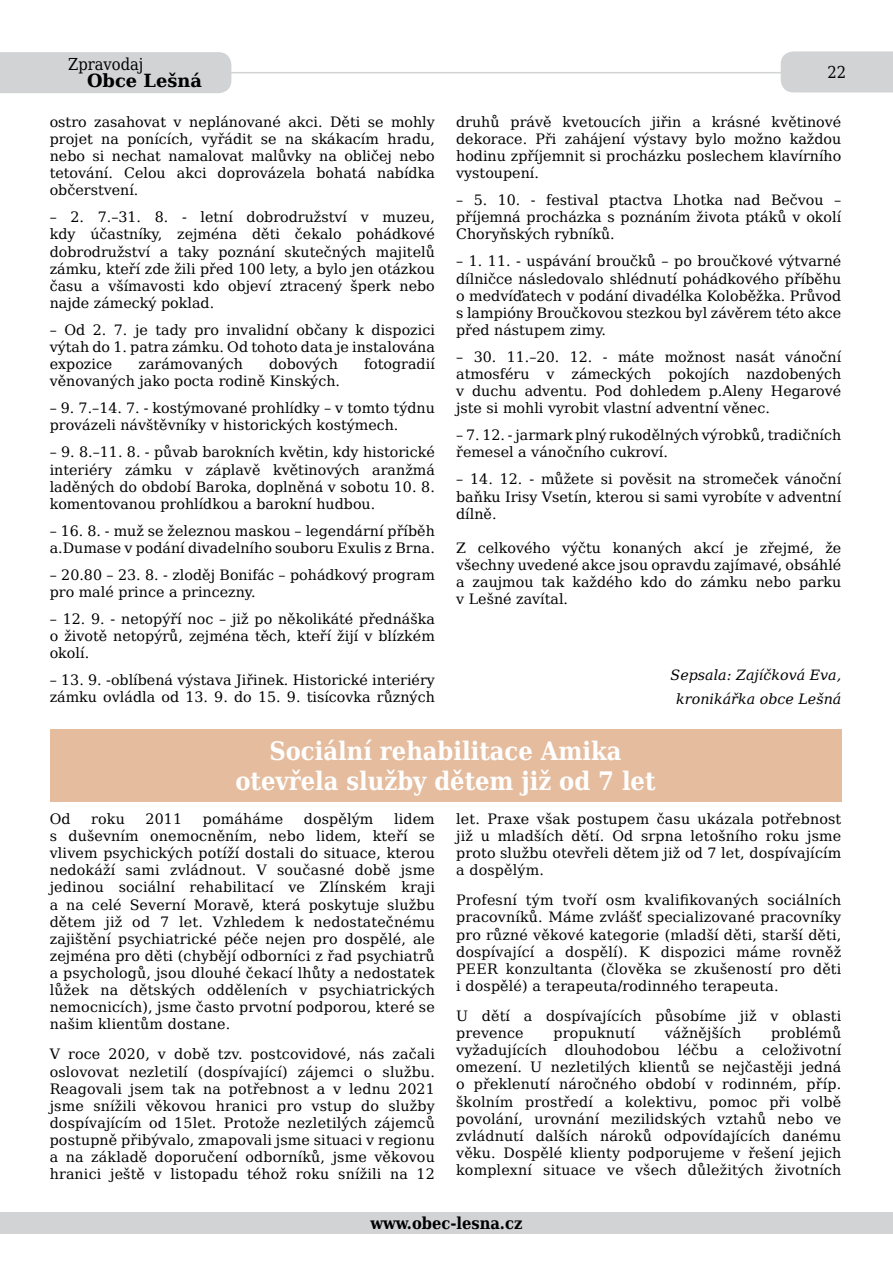
<style>
.page{position:relative;width:893px;height:1263px;background:#fff}
.page>*{position:absolute;margin:0;border:0;box-sizing:border-box;transform-origin:0 0}
.t1{font:700 25.5px/30.6px "DejaVu Serif Condensed";color:#fff;text-align:center}
.t2{font:700 18px "DejaVu Serif";color:#000}
.t3{font:700 16.5px "DejaVu Serif Condensed";color:#000}
.t4{font:16.5px "DejaVu Serif Condensed";color:#000}
.t5{font:14.25px/17.1px "DejaVu Serif";color:#000;text-align:justify}
.t6{font:italic 14.25px/24px "DejaVu Serif";color:#000;text-align:center}
</style>
<div class="page">
<div style="left:0;top:1212px;width:892px;height:21px;background:#d1d3d4"></div>
<div style="left:780px;top:51px;width:112px;height:41px;background:#d1d3d4"></div>
<div style="left:0;top:52px;width:231px;height:41px;background:#d1d3d4"></div>
<hr style="left:230px;top:72px;width:553px;height:1px;background:#d1d3d4">
<div style="left:50px;top:729px;width:791px;height:72px;background:#e5bc9e"></div>
<p class="t4" style="left:68px;top:52px;width:77px">Zpravodaj</p>
<p class="t2" style="left:87px;top:66px;width:116px">Obce Lešná</p>
<p class="t5" style="left:50px;top:113px;width:386px">ostro zasahovat v neplánované akci. Děti se mohly projet na ponících, vyřádit se na skákacím hradu, nebo si nechat namalovat malůvky na obličej nebo tetování. Celou akci doprovázela bohatá nabídka občerstvení.</p>
<p class="t5" style="left:50px;top:208px;width:386px">– 2. 7.–31. 8. - letní dobrodružství v muzeu, kdy účastníky, zejména děti čekalo pohádkové dobrodružství a taky poznání skutečných majitelů zámku, kteří zde žili před 100 lety, a bylo jen otázkou času a všímavosti kdo objeví ztracený šperk nebo najde zámecký poklad.</p>
<p class="t5" style="left:50px;top:321px;width:386px">– Od 2. 7. je tady pro invalidní občany k dispozici výtah do 1. patra zámku. Od tohoto data je instalována expozice</p>
<p class="t5" style="left:138px;top:355px;width:106px">zarámovaných</p>
<p class="t5" style="left:269px;top:355px;width:70px">dobových</p>
<p class="t5" style="left:364px;top:355px;width:72px">fotogradií</p>
<p class="t5" style="left:50px;top:372px;width:292px">věnovaných jako pocta rodině Kinských.</p>
<p class="t5" style="left:50px;top:399px;width:386px">– 9. 7.–14. 7. - kostýmované prohlídky – v tomto týdnu provázeli návštěvníky v historických kostýmech.</p>
<p class="t5" style="left:50px;top:443px;width:386px">– 9. 8.–11. 8. - půvab barokních květin, kdy historické interiéry zámku v záplavě květinových aranžmá laděných do období Baroka, doplněná v sobotu 10. 8. komentovanou prohlídkou a barokní hudbou.</p>
<p class="t5" style="left:50px;top:521px;width:386px">– 16. 8. - muž se železnou maskou – legendární příběh a.Dumase v podání divadelního souboru Exulis z Brna.</p>
<p class="t5" style="left:50px;top:566px;width:386px">– 20.80 – 23. 8. - zloděj Bonifác – pohádkový program pro malé prince a princezny.</p>
<p class="t5" style="left:50px;top:610px;width:386px">– 12. 9. - netopýří noc – již po několikáté přednáška o životě netopýrů, zejména těch, kteří žijí v blízkém okolí.</p>
<p class="t5" style="left:50px;top:671px;width:386px">– 13. 9. -oblíbená výstava Jiřinek. Historické interiéry zámku ovládla od 13. 9. do 15. 9. tisícovka různých</p>
<p class="t4" style="left:827px;top:60px;width:20px">22</p>
<p class="t5" style="left:456px;top:113px;width:386px">druhů právě kvetoucích jiřin a krásné květinové dekorace. Při zahájení výstavy bylo možno každou hodinu zpříjemnit si procházku poslechem klavírního vystoupení.</p>
<p class="t5" style="left:456px;top:191px;width:386px">– 5. 10. - festival ptactva Lhotka nad Bečvou – příjemná procházka s poznáním života ptáků v okolí Choryňských rybníků.</p>
<p class="t5" style="left:456px;top:252px;width:386px">– 1. 11. - uspávání broučků – po broučkové výtvarné dílničce následovalo shlédnutí pohádkového příběhu o medvíďatech v podání divadélka Koloběžka. Průvod s lampióny Broučkovou stezkou byl závěrem této akce před nástupem zimy.</p>
<p class="t5" style="left:456px;top:348px;width:386px">– 30. 11.–20. 12. - máte možnost nasát vánoční atmosféru v zámeckých pokojích nazdobených v duchu adventu. Pod dohledem p.Aleny Hegarové jste si mohli vyrobit vlastní adventní věnec.</p>
<p class="t5" style="left:456px;top:426px;width:386px">– 7. 12. - jarmark plný rukodělných výrobků, tradičních řemesel a vánočního cukroví.</p>
<p class="t5" style="left:456px;top:470px;width:386px">– 14. 12. - můžete si pověsit na stromeček vánoční baňku Irisy Vsetín, kterou si sami vyrobíte v adventní dílně.</p>
<p class="t5" style="left:456px;top:539px;width:386px">Z celkového výčtu konaných akcí je zřejmé, že všechny uvedené akce jsou opravdu zajímavé, obsáhlé a zaujmou tak každého kdo do zámku nebo parku v Lešné zavítal.</p>
<p class="t6" style="left:670px;top:662px;width:172px">Sepsala: Zajíčková Eva, kronikářka obce Lešná</p>
<h1 class="t1" style="left:235px;top:734px;width:421px">Sociální rehabilitace Amika otevřela služby dětem již od 7 let</h1>
<p class="t5" style="left:50px;top:809px;width:22px">Od</p>
<p class="t5" style="left:91px;top:809px;width:35px">roku</p>
<p class="t5" style="left:145px;top:809px;width:38px">2011</p>
<p class="t5" style="left:203px;top:809px;width:82px">pomáháme</p>
<p class="t5" style="left:303px;top:809px;width:71px">dospělým</p>
<p class="t5" style="left:50px;top:809px;width:386px;text-indent:344px">lidem s duševním onemocněním, nebo lidem, kteří se vlivem psychických potíží dostali do situace, kterou nedokáží sami zvládnout. V současné době jsme jedinou sociální rehabilitací ve Zlínském kraji a na celé Severní Moravě, která poskytuje službu dětem již od 7 let. Vzhledem k nedostatečnému zajištění psychiatrické péče nejen pro dospělé, ale zejména pro děti (chybějí odborníci z řad psychiatrů a psychologů, jsou dlouhé čekací lhůty a nedostatek lůžek na dětských odděleních v psychiatrických nemocnicích), jsme často prvotní podporou, které se našim klientům dostane.</p>
<p class="t5" style="left:50px;top:1045px;width:386px">V roce 2020, v době tzv. postcovidové, nás začali oslovovat nezletilí (dospívající) zájemci o službu.<br>Reagovali jsem tak na potřebnost a v lednu 2021 jsme snížili věkovou hranici pro vstup do služby dospívajícím od 15let. Protože nezletilých zájemců postupně přibývalo, zmapovali jsme situaci v regionu a na základě doporučení odborníků, jsme věkovou hranici ještě v listopadu téhož roku snížili na 12</p>
<p class="t5" style="left:456px;top:809px;width:386px">let. Praxe však postupem času ukázala potřebnost již u mladších dětí. Od srpna letošního roku jsme proto službu otevřeli dětem již od 7 let, dospívajícím a dospělým.</p>
<p class="t5" style="left:456px;top:891px;width:386px">Profesní tým tvoří osm kvalifikovaných sociálních pracovníků. Máme zvlášť specializované pracovníky pro různé věkové kategorie (mladší děti, starší děti, dospívající a dospělí). K dispozici máme rovněž PEER konzultanta (člověka se zkušeností pro děti i dospělé) a terapeuta/rodinného terapeuta.</p>
<p class="t5" style="left:456px;top:1006px;width:386px">U dětí a dospívajících působíme již v oblasti prevence</p>
<p class="t5" style="left:553px;top:1023px;width:83px">propuknutí</p>
<p class="t5" style="left:664px;top:1023px;width:78px">vážnějších</p>
<p class="t5" style="left:770px;top:1023px;width:72px">problémů</p>
<p class="t5" style="left:456px;top:1040px;width:92px">vyžadujících</p>
<p class="t5" style="left:564px;top:1040px;width:97px">dlouhodobou</p>
<p class="t5" style="left:677px;top:1040px;width:41px">léčbu</p>
<p class="t5" style="left:735px;top:1040px;width:10px">a</p>
<p class="t5" style="left:456px;top:1040px;width:386px;text-indent:306px">celoživotní omezení. U nezletilých klientů se nejčastěji jedná o překlenutí náročného období v rodinném, příp. školním prostředí a kolektivu, pomoc při volbě povolání, urovnání mezilidských vztahů nebo ve zvládnutí dalších nároků odpovídajících danému věku. Dospělé klienty podporujeme v řešení jejich komplexní situace ve všech důležitých životních</p>
<p class="t3" style="left:370px;top:1209px;width:153px">www.obec-lesna.cz</p>
</div>
